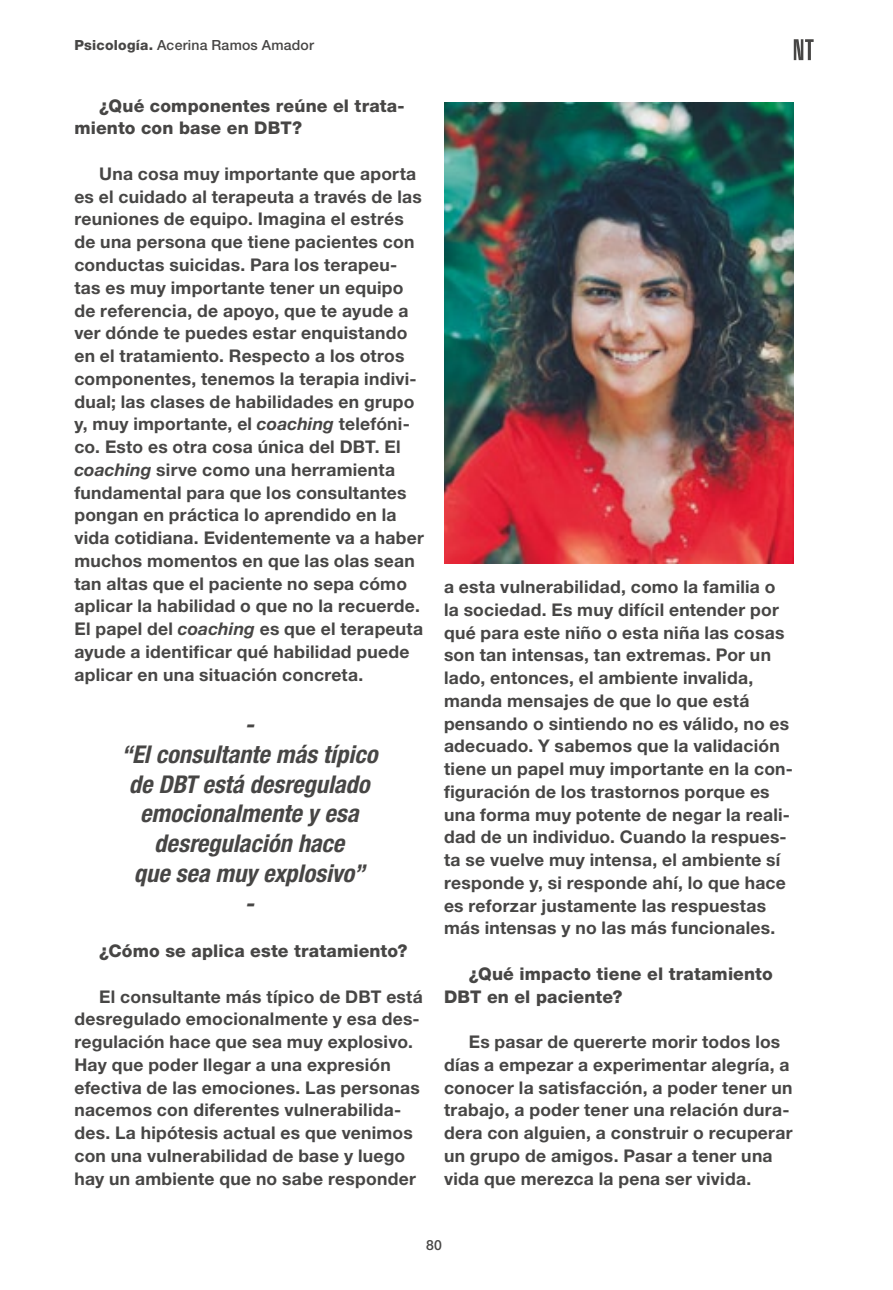
<style>
.page{position:relative;width:893px;height:1290px;background:#fff}
.page>*{position:absolute;margin:0;border:0;box-sizing:border-box;transform-origin:0 0}
.t1{font:italic 700 condensed 24.5px/29.8px "Helvetica Neue LT Std";color:#474645;text-align:center}
.t2{font:700 17.5px/22.8px "Helvetica Neue LT Std";letter-spacing:.015em;color:#474645}
.t3{font:800 17.5px/22.8px "Helvetica Neue LT Std";letter-spacing:.01em;color:#474645}
.t4{font:500 14px "Helvetica Neue LT Std";letter-spacing:.015em;color:#474645}
.s1{font-weight:800}
.s2{font-style:italic}
</style>
<div class="page">
<svg style="left:794px;top:39px;width:20px;height:21px"></svg>
<img style="left:444px;top:102px;width:350px;height:462px">
<p class="t4" style="left:74px;top:36px;width:241px"><span class="s1">Psicología.</span> Acerina Ramos Amador</p>
<p class="t3" style="left:74px;top:94px;width:332px;text-indent:25px">¿Qué componentes reúne el trata&shy;miento con base en DBT?</p>
<p class="t2" style="left:74px;top:162px;width:351px;text-indent:25px">Una cosa muy importante que aporta es el cuidado al terapeuta a través de las reuniones de equipo. Imagina el estrés de una persona que tiene pacientes con conductas suicidas. Para los terapeu&shy;tas es muy importante tener un equipo de referencia, de apoyo, que te ayude a ver dónde te puedes estar enquistando en el tratamiento. Respecto a los otros componentes, tenemos la terapia indivi&shy;dual; las clases de habilidades en grupo y, muy importante, el <span class="s2">coaching</span> telefóni&shy;co. Esto es otra cosa única del DBT. El <span class="s2">coaching</span> sirve como una herramienta fundamental para que los consultantes pongan en práctica lo aprendido en la vida cotidiana. Evidentemente va a haber muchos momentos en que las olas sean tan altas que el paciente no sepa cómo aplicar la habilidad o que no la recuerde.<br>El papel del <span class="s2">coaching</span> es que el terapeuta ayude a identificar qué habilidad puede aplicar en una situación concreta.</p>
<h1 class="t1" style="left:121px;top:710px;width:258px">-<br>“El consultante más típico de DBT está desregulado emocionalmente y esa desregulación hace<br>que sea muy explosivo”<br>-</h1>
<p class="t3" style="left:99px;top:939px;width:310px">¿Cómo se aplica este tratamiento?</p>
<p class="t2" style="left:74px;top:984px;width:350px;text-indent:25px">El consultante más típico de DBT está desregulado emocionalmente y esa des&shy;regulación hace que sea muy explosivo.<br>Hay que poder llegar a una expresión efectiva de las emociones. Las personas nacemos con diferentes vulnerabilida&shy;des. La hipótesis actual es que venimos con una vulnerabilidad de base y luego hay un ambiente que no sabe responder</p>
<p class="t2" style="left:444px;top:575px;width:351px">a esta vulnerabilidad, como la familia o la sociedad. Es muy difícil entender por qué para este niño o esta niña las cosas son tan intensas, tan extremas. Por un lado, entonces, el ambiente invalida, manda mensajes de que lo que está pensando o sintiendo no es válido, no es adecuado. Y sabemos que la validación tiene un papel muy importante en la con&shy;figuración de los trastornos porque es una forma muy potente de negar la reali&shy;dad de un individuo. Cuando la respues&shy;ta se vuelve muy intensa, el ambiente sí responde y, si responde ahí, lo que hace es reforzar justamente las respuestas más intensas y no las más funcionales.</p>
<p class="t3" style="left:444px;top:962px;width:330px;text-indent:25px">¿Qué impacto tiene el tratamiento<br>DBT en el paciente?</p>
<p class="t2" style="left:444px;top:1030px;width:350px;text-indent:25px">Es pasar de quererte morir todos los días a empezar a experimentar alegría, a conocer la satisfacción, a poder tener un trabajo, a poder tener una relación dura&shy;dera con alguien, a construir o recuperar un grupo de amigos. Pasar a tener una vida que merezca la pena ser vivida.</p>
<p class="t4" style="left:426px;top:1237px;width:17px">80</p>
</div>
